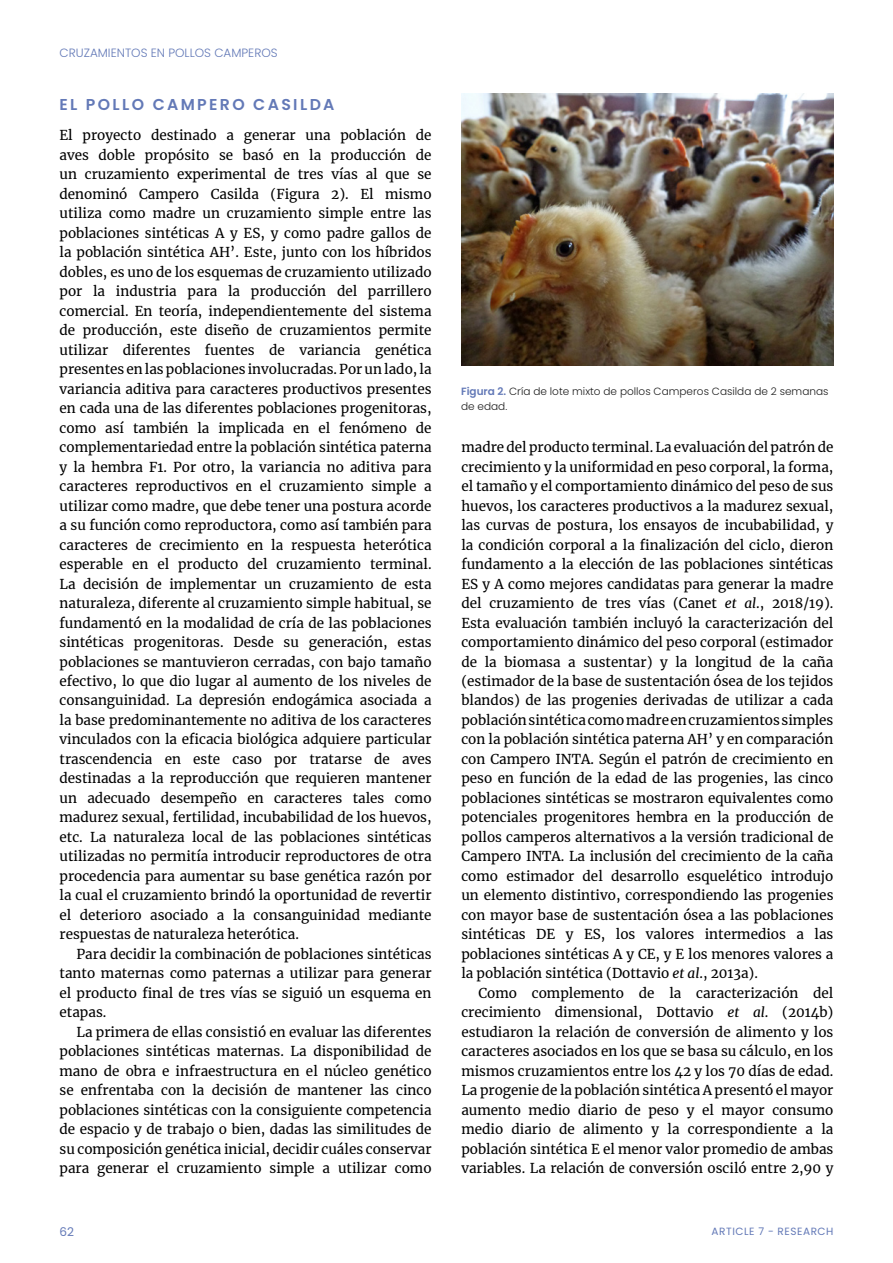
<style>
.page{position:relative;width:893px;height:1263px;background:#fff}
.page>*{position:absolute;margin:0;border:0;box-sizing:border-box;transform-origin:0 0}
.t1{font:600 15.75px "Poppins";letter-spacing:.15em;color:#6379b7}
.t2{font:13.5px/19.5px "Merriweather";color:#000;text-align:justify}
.t3{font:300 12px "Poppins";color:#6379b7}
.t4{font:12px "Poppins";color:#6379b7}
.t5{font:300 10.5px/15px "Poppins";color:#1f1f1f}
.t6{font:10.5px "Poppins";letter-spacing:.05em;color:#6379b7}
.s1{font-weight:600;color:#6379b7}
.s2{font-style:italic}
</style>
<div class="page">
<img style="left:461px;top:94px;width:373px;height:272px">
<p class="t3" style="left:60px;top:46px;width:220px">CRUZAMIENTOS EN POLLOS CAMPEROS</p>
<p class="t1" style="left:60px;top:95px;width:277px">EL POLLO CAMPERO CASILDA</p>
<p class="t2" style="left:60px;top:125px;width:374px">El proyecto destinado a generar una población de aves doble propósito se basó en la producción de un cruzamiento experimental de tres vías al que se denominó Campero Casilda (Figura 2). El mismo utiliza como madre un cruzamiento simple entre las poblaciones sintéticas A y ES, y como padre gallos de la población sintética AH’. Este, junto con los híbridos dobles, es uno de los esquemas de cruzamiento utilizado por la industria para la producción del parrillero comercial. En teoría, independientemente del sistema de producción, este diseño de cruzamientos permite utilizar diferentes fuentes de variancia genética presentes en las poblaciones involucradas. Por un lado, la variancia aditiva para caracteres productivos presentes en cada una de las diferentes poblaciones progenitoras, como así también la implicada en el fenómeno de complementariedad entre la población sintética paterna y la hembra F1. Por otro, la variancia no aditiva para caracteres reproductivos en el cruzamiento simple a utilizar como madre, que debe tener una postura acorde a su función como reproductora, como así también para caracteres de crecimiento en la respuesta heterótica esperable en el producto del cruzamiento terminal.<br>La decisión de implementar un cruzamiento de esta naturaleza, diferente al cruzamiento simple habitual, se fundamentó en la modalidad de cría de las poblaciones sintéticas progenitoras. Desde su generación, estas poblaciones se mantuvieron cerradas, con bajo tamaño efectivo, lo que dio lugar al aumento de los niveles de consanguinidad. La depresión endogámica asociada a la base predominantemente no aditiva de los caracteres vinculados con la eficacia biológica adquiere particular trascendencia en este caso por tratarse de aves destinadas a la reproducción que requieren mantener un adecuado desempeño en caracteres tales como madurez sexual, fertilidad, incubabilidad de los huevos, etc. La naturaleza local de las poblaciones sintéticas utilizadas no permitía introducir reproductores de otra procedencia para aumentar su base genética razón por la cual el cruzamiento brindó la oportunidad de revertir el deterioro asociado a la consanguinidad mediante respuestas de naturaleza heterótica.</p>
<p class="t2" style="left:60px;top:944px;width:374px;text-indent:17px">Para decidir la combinación de poblaciones sintéticas tanto maternas como paternas a utilizar para generar el producto final de tres vías se siguió un esquema en etapas.</p>
<p class="t2" style="left:60px;top:1022px;width:374px;text-indent:17px">La primera de ellas consistió en evaluar las diferentes poblaciones sintéticas maternas. La disponibilidad de mano de obra e infraestructura en el núcleo genético se enfrentaba con la decisión de mantener las cinco poblaciones sintéticas con la consiguiente competencia de espacio y de trabajo o bien, dadas las similitudes de su composición genética inicial, decidir cuáles conservar para generar el cruzamiento simple a utilizar como</p>
<p class="t5" style="left:461px;top:383px;width:369px"><span class="s1">Figura 2.</span> Cría de lote mixto de pollos Camperos Casilda de 2 semanas de edad.</p>
<p class="t2" style="left:461px;top:437px;width:374px">madre del producto terminal. La evaluación del patrón de crecimiento y la uniformidad en peso corporal, la forma, el tamaño y el comportamiento dinámico del peso de sus huevos, los caracteres productivos a la madurez sexual, las curvas de postura, los ensayos de incubabilidad, y la condición corporal a la finalización del ciclo, dieron fundamento a la elección de las poblaciones sintéticas ES y A como mejores candidatas para generar la madre del cruzamiento de tres vías (Canet <span class="s2">et al</span>., 2018/19).<br>Esta evaluación también incluyó la caracterización del comportamiento dinámico del peso corporal (estimador de la biomasa a sustentar) y la longitud de la caña (estimador de la base de sustentación ósea de los tejidos blandos) de las progenies derivadas de utilizar a cada población sintética como madre en cruzamientos simples con la población sintética paterna AH’ y en comparación con Campero INTA. Según el patrón de crecimiento en peso en función de la edad de las progenies, las cinco poblaciones sintéticas se mostraron equivalentes como potenciales progenitores hembra en la producción de pollos camperos alternativos a la versión tradicional de Campero INTA. La inclusión del crecimiento de la caña como estimador del desarrollo esquelético introdujo un elemento distintivo, correspondiendo las progenies con mayor base de sustentación ósea a las poblaciones sintéticas DE y ES, los valores intermedios a las poblaciones sintéticas A y CE, y E los menores valores a la población sintética (Dottavio <span class="s2">et al</span>., 2013a).</p>
<p class="t2" style="left:461px;top:983px;width:374px;text-indent:17px">Como complemento de la caracterización del crecimiento dimensional, Dottavio <span class="s2">et al</span>. (2014b) estudiaron la relación de conversión de alimento y los caracteres asociados en los que se basa su cálculo, en los mismos cruzamientos entre los 42 y los 70 días de edad.<br>La progenie de la población sintética A presentó el mayor aumento medio diario de peso y el mayor consumo medio diario de alimento y la correspondiente a la población sintética E el menor valor promedio de ambas variables. La relación de conversión osciló entre 2,90 y</p>
<p class="t4" style="left:60px;top:1225px;width:16px">62</p>
<p class="t6" style="left:712px;top:1225px;width:123px">ARTICLE 7 - RESEARCH</p>
</div>
